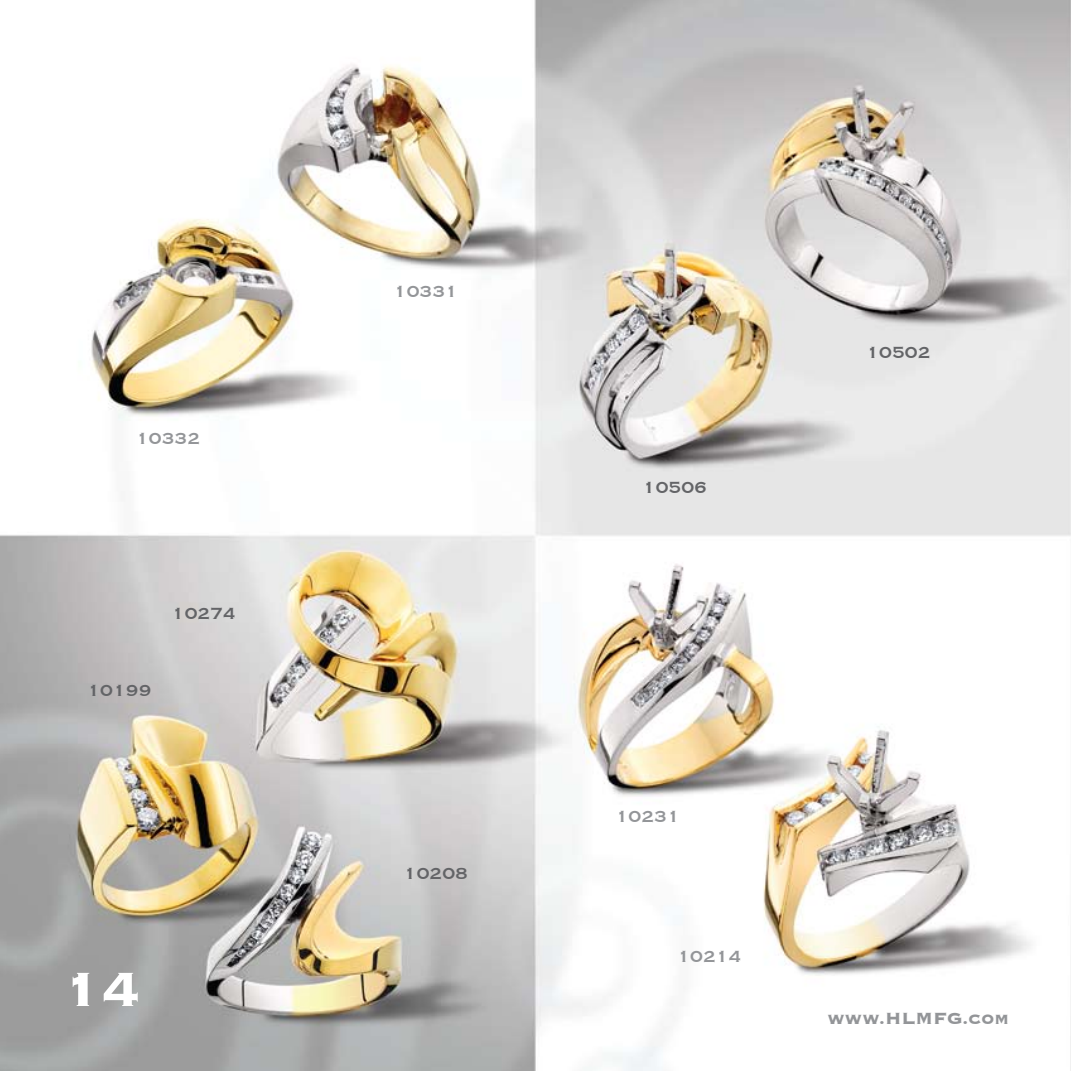
<style>
.page{position:relative;width:1071px;height:1071px;background:#fff}
.page>*{position:absolute;margin:0;border:0;box-sizing:border-box;transform-origin:0 0}
.t1{font:700 63px "Copperplate";color:#fff}
.t2{font:21px "Copperplate";color:#636467}
.t3{font:21px "Copperplate";color:#939598}
.t4{font:700 21px "Copperplate";color:#939598}
</style>
<div class="page">
<img style="left:0;top:0;width:1071px;height:1071px">
<p class="t3" style="left:136px;top:425px;width:66px">10332</p>
<p class="t2" style="left:172px;top:600px;width:66px">10274</p>
<p class="t2" style="left:87px;top:677px;width:66px">10199</p>
<h1 class="t1" style="left:63px;top:948px;width:78px">14</h1>
<p class="t3" style="left:394px;top:277px;width:66px">10331</p>
<p class="t2" style="left:404px;top:860px;width:66px">10208</p>
<p class="t2" style="left:643px;top:474px;width:66px">10506</p>
<p class="t2" style="left:866px;top:339px;width:66px">10502</p>
<p class="t3" style="left:616px;top:803px;width:66px">10231</p>
<p class="t3" style="left:677px;top:943px;width:66px">10214</p>
<p class="t4" style="left:827px;top:1005px;width:183px">www.HLMFG.com</p>
</div>
